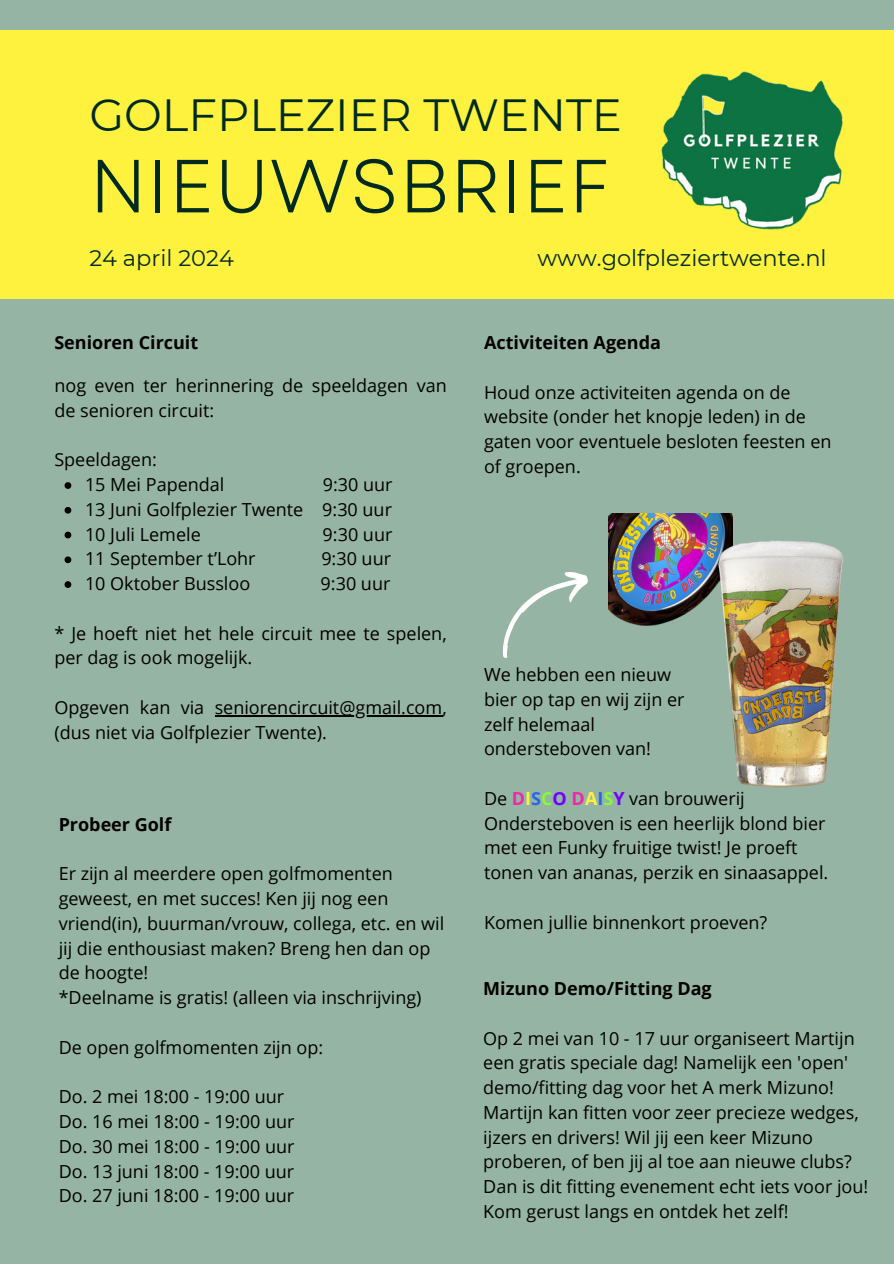
<style>
.page{position:relative;width:894px;height:1264px;background:#fff}
.page>*{position:absolute;margin:0;border:0;box-sizing:border-box;transform-origin:0 0}
.t1{font:75px "Garet";color:#002a1f}
.t2{font:45px "Montserrat";color:#002a1f}
.t3{font:22.5px "Montserrat";color:#002a1f}
.t4{font:18px/24.8px "Open Sans";color:#000}
.t5{font:700 18px "Open Sans";color:#000}
.s1{font-weight:700;color:#ef27ab}
.s2{font-weight:700;color:#fff23f}
.s3{font-weight:700;color:#2765ef}
.s4{font-weight:700;color:#84fb3b}
.s5{font-weight:700;color:#7000ff}
</style>
<div class="page">
<div style="left:0;top:0;width:893px;height:1263px;background:#96b4a3"></div>
<div style="left:0;top:30px;width:893px;height:268px;background:#fff23f"></div>
<img style="left:661px;top:72px;width:182px;height:158px">
<img style="left:608px;top:513px;width:123px;height:111px">
<img style="left:631px;top:514px;width:213px;height:274px">
<svg style="left:64px;top:482px;width:7px;height:7px"></svg>
<svg style="left:64px;top:507px;width:7px;height:6px"></svg>
<svg style="left:64px;top:531px;width:7px;height:7px"></svg>
<svg style="left:64px;top:556px;width:7px;height:7px"></svg>
<svg style="left:64px;top:581px;width:7px;height:7px"></svg>
<hr style="left:215px;top:715px;width:227px;height:1px;background:#000">
<svg style="left:502px;top:572px;width:86px;height:86px"></svg>
<p class="t2" style="left:89px;top:87px;width:534px">GOLFPLEZIER TWENTE</p>
<h4 class="t1" style="left:89px;top:132px;width:522px">NIEUWSBRIEF</h4>
<p class="t3" style="left:89px;top:244px;width:146px">24 april 2024</p>
<p class="t5" style="left:54px;top:330px;width:145px">Senioren Circuit</p>
<p class="t4" style="left:54px;top:373px;width:394px">nog even ter herinnering de speeldagen van de senioren circuit:</p>
<h3 class="t4" style="left:54px;top:447px;width:104px">Speeldagen:</h3>
<h3 class="t4" style="left:85px;top:472px;width:141px">15 Mei Papendal</h3>
<h3 class="t4" style="left:323px;top:472px;width:71px">9:30 uur</h3>
<h4 class="t4" style="left:85px;top:496px;width:308px">13 Juni Golfplezier Twente 9:30 uur</h4>
<p class="t4" style="left:85px;top:521px;width:117px">10 Juli Lemele</p>
<p class="t4" style="left:322px;top:521px;width:71px">9:30 uur</p>
<p class="t4" style="left:85px;top:546px;width:172px">11 September t’Lohr</p>
<p class="t4" style="left:321px;top:546px;width:71px">9:30 uur</p>
<p class="t4" style="left:85px;top:571px;width:167px">10 Oktober Bussloo</p>
<p class="t4" style="left:320px;top:571px;width:71px">9:30 uur</p>
<p class="t4" style="left:54px;top:620px;width:394px">* Je hoeft niet het hele circuit mee te spelen, per dag is ook mogelijk.</p>
<p class="t4" style="left:54px;top:694px;width:151px">Opgeven kan via</p>
<p class="t4" style="left:54px;top:694px;width:394px;text-indent:160px">seniorencircuit@gmail.com, (dus niet via Golfplezier Twente).</p>
<p class="t5" style="left:59px;top:811px;width:114px">Probeer Golf</p>
<p class="t4" style="left:59px;top:861px;width:387px">Er zijn al meerdere open golfmomenten geweest, en met succes! Ken jij nog een vriend(in), buurman/vrouw, collega, etc. en wil jij die enthousiast maken? Breng hen dan op de hoogte!</p>
<p class="t4" style="left:59px;top:984px;width:364px">*Deelname is gratis! (alleen via inschrijving)</p>
<p class="t4" style="left:59px;top:1034px;width:266px">De open golfmomenten zijn op:</p>
<p class="t4" style="left:59px;top:1083px;width:227px">Do. 2 mei 18:00 - 19:00 uur</p>
<p class="t4" style="left:59px;top:1108px;width:237px">Do. 16 mei 18:00 - 19:00 uur</p>
<h4 class="t4" style="left:59px;top:1133px;width:237px">Do. 30 mei 18:00 - 19:00 uur</h4>
<p class="t4" style="left:59px;top:1158px;width:237px">Do. 13 juni 18:00 - 19:00 uur</p>
<p class="t4" style="left:59px;top:1182px;width:237px">Do. 27 juni 18:00 - 19:00 uur</p>
<p class="t3" style="left:537px;top:244px;width:290px">www.golfpleziertwente.nl</p>
<p class="t5" style="left:484px;top:330px;width:178px">Activiteiten Agenda</p>
<p class="t4" style="left:484px;top:379px;width:349px">Houd onze activiteiten agenda on de website (onder het knopje leden) in de gaten voor eventuele besloten feesten en of groepen.</p>
<p class="t4" style="left:484px;top:661px;width:188px">We hebben een nieuw</p>
<p class="t4" style="left:484px;top:686px;width:202px">bier op tap en wij zijn er</p>
<p class="t4" style="left:484px;top:711px;width:112px">zelf helemaal</p>
<p class="t4" style="left:484px;top:736px;width:168px">ondersteboven van!</p>
<p class="t4" style="left:484px;top:785px;width:346px">De <span class="s1">D</span><span class="s2">I</span><span class="s3">S</span><span class="s4">C</span><span class="s5">O</span> <span class="s1">D</span><span class="s2">A</span><span class="s3">I</span><span class="s4">S</span><span class="s5">Y</span> van brouwerij Ondersteboven is een heerlijk blond bier met een Funky fruitige twist! Je proeft tonen van ananas, perzik en sinaasappel.</p>
<p class="t4" style="left:484px;top:909px;width:284px">Komen jullie binnenkort proeven?</p>
<p class="t5" style="left:483px;top:975px;width:230px">Mizuno Demo/Fitting Dag</p>
<p class="t4" style="left:483px;top:1025px;width:386px">Op 2 mei van 10 - 17 uur organiseert Martijn een gratis speciale dag! Namelijk een 'open' demo/fitting dag voor het A merk Mizuno!<br>Martijn kan fitten voor zeer precieze wedges, ijzers en drivers! Wil jij een keer Mizuno proberen, of ben jij al toe aan nieuwe clubs?<br>Dan is dit fitting evenement echt iets voor jou!<br>Kom gerust langs en ontdek het zelf!</p>
</div>
